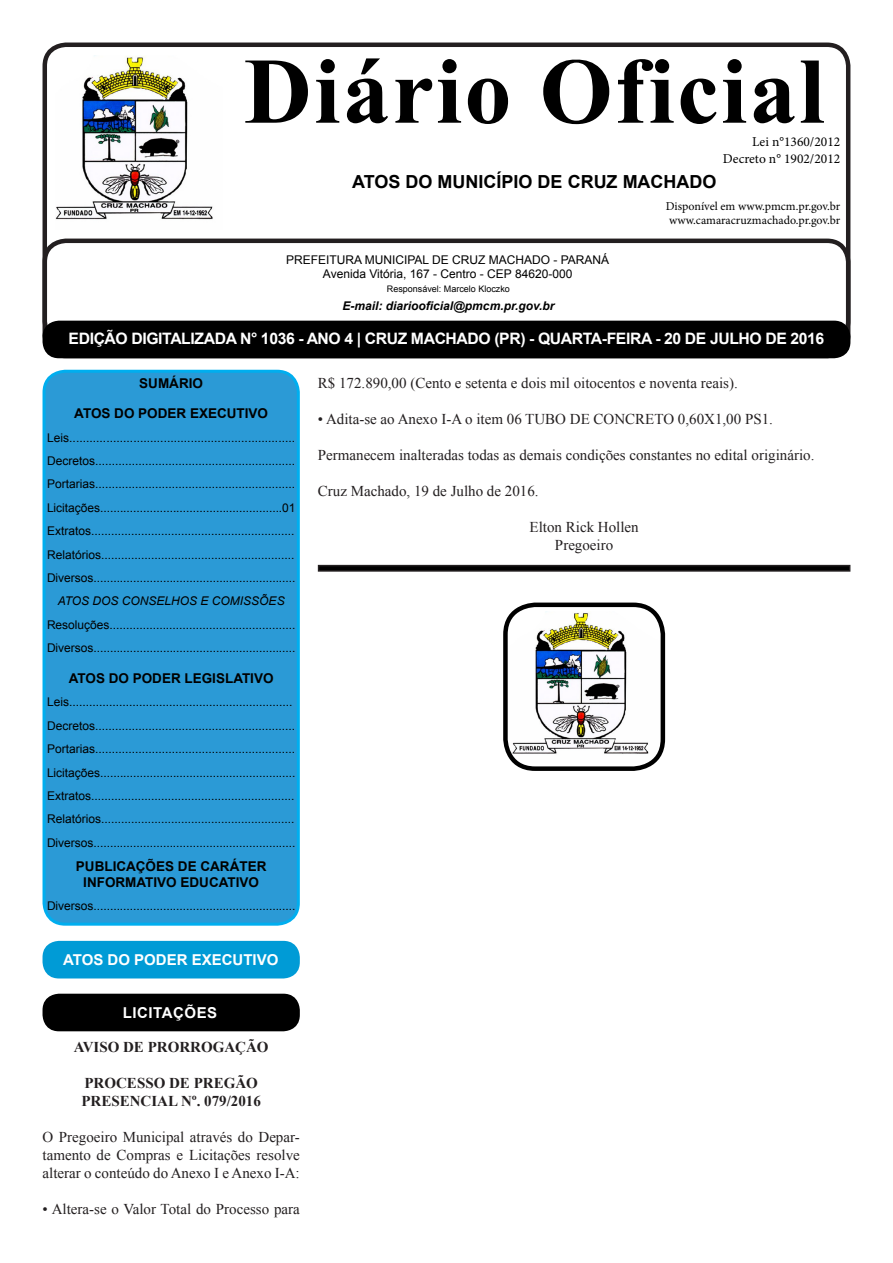
<style>
.page{position:relative;width:893px;height:1263px;background:#fff}
.page>*{position:absolute;margin:0;border:0;box-sizing:border-box;transform-origin:0 0}
.t1{font:700 93.9px "Times New Roman";letter-spacing:.025em;color:#000}
.t2{font:700 18px "Arial";color:#000}
.t3{font:700 15.75px "Arial";letter-spacing:-.025em;color:#fff}
.t4{font:15px/18px "Times New Roman";color:#231f20;text-align:justify}
.t5{font:700 15px "Times New Roman";color:#231f20}
.t6{font:700 15px "Arial";color:#fff}
.t7{font:700 15px "Arial";letter-spacing:.035em;color:#fff}
.t8{font:700 13.5px "Arial";color:#000}
.t9{font:13.5px "Minion Pro";color:#000}
.t10{font:12px "Arial";color:#000}
.t11{font:12px "Minion Pro";letter-spacing:-.005em;color:#000}
.t12{font:italic 700 12px "Arial";color:#000}
.t13{font:italic 12px "Arial";color:#000}
.t14{font:9px "Arial";color:#000}
</style>
<div class="page">
<div style="left:43px;top:43px;width:807px;height:301px;border:4px solid #231f20;border-radius:21px"></div>
<div style="left:43px;top:239px;width:807px;height:119px;border:4px solid #231f20;border-radius:21px"></div>
<div style="left:44px;top:371px;width:254px;height:553px;background:#2b9ad6;border-radius:21px"></div>
<div style="left:43px;top:370px;width:257px;height:556px;border:3px solid #00aeef;border-radius:21px"></div>
<div style="left:43px;top:321px;width:807px;height:37px;background:#000;border-radius:16px"></div>
<img style="left:55px;top:55px;width:158px;height:165px">
<div style="left:43px;top:941px;width:257px;height:37px;background:#009bd6;border-radius:16px"></div>
<div style="left:43px;top:994px;width:257px;height:37px;background:#000;border-radius:16px"></div>
<img style="left:508px;top:611px;width:155px;height:152px">
<div style="left:503px;top:603px;width:162px;height:168px;border:4px solid #000;border-radius:30px"></div>
<svg style="left:317px;top:564px;width:534px;height:8px;background:#333232"></svg>
<p class="t1" style="left:244px;top:24px;width:582px">Diário Oficial</p>
<p class="t9" style="left:752px;top:133px;width:90px">Lei n°1360/2012</p>
<p class="t9" style="left:723px;top:149px;width:119px">Decreto n° 1902/2012</p>
<p class="t2" style="left:352px;top:169px;width:366px">ATOS DO MUNICÍPIO DE CRUZ MACHADO</p>
<p class="t11" style="left:666px;top:198px;width:176px">Disponível em www.pmcm.pr.gov.br</p>
<p class="t11" style="left:669px;top:212px;width:173px">www.camaracruzmachado.pr.gov.br</p>
<p class="t10" style="left:286px;top:251px;width:325px">PREFEITURA MUNICIPAL DE CRUZ MACHADO - PARANÁ</p>
<p class="t10" style="left:323px;top:266px;width:251px">Avenida Vitória, 167 - Centro - CEP 84620-000</p>
<p class="t14" style="left:387px;top:282px;width:125px">Responsável: Marcelo Kloczko</p>
<p class="t12" style="left:343px;top:298px;width:213px">E-mail: diariooficial@pmcm.pr.gov.br</p>
<p class="t3" style="left:69px;top:327px;width:757px">EDIÇÃO DIGITALIZADA N° 1036 - ANO 4 | CRUZ MACHADO (PR) - QUARTA-FEIRA - 20 DE JULHO DE 2016</p>
<p class="t8" style="left:139px;top:373px;width:65px">SUMÁRIO</p>
<p class="t8" style="left:74px;top:404px;width:195px">ATOS DO PODER EXECUTIVO</p>
<p class="t10" style="left:47px;top:429px;width:250px">Leis...................................................................</p>
<p class="t10" style="left:47px;top:453px;width:250px">Decretos............................................................</p>
<p class="t10" style="left:47px;top:476px;width:250px">Portarias............................................................</p>
<p class="t10" style="left:47px;top:499px;width:250px">Licitações.......................................................01</p>
<p class="t10" style="left:47px;top:523px;width:249px">Extratos.............................................................</p>
<p class="t10" style="left:47px;top:546px;width:249px">Relatórios..........................................................</p>
<p class="t10" style="left:47px;top:570px;width:250px">Diversos.............................................................</p>
<p class="t13" style="left:58px;top:593px;width:228px">ATOS DOS CONSELHOS E COMISSÕES</p>
<p class="t10" style="left:47px;top:616px;width:250px">Resoluções........................................................</p>
<p class="t10" style="left:47px;top:640px;width:250px">Diversos.............................................................</p>
<p class="t8" style="left:69px;top:669px;width:206px">ATOS DO PODER LEGISLATIVO</p>
<p class="t10" style="left:47px;top:694px;width:247px">Leis...................................................................</p>
<p class="t10" style="left:47px;top:717px;width:250px">Decretos............................................................</p>
<p class="t10" style="left:47px;top:741px;width:250px">Portarias............................................................</p>
<p class="t10" style="left:47px;top:764px;width:250px">Licitações...........................................................</p>
<p class="t10" style="left:47px;top:787px;width:249px">Extratos.............................................................</p>
<p class="t10" style="left:47px;top:811px;width:249px">Relatórios..........................................................</p>
<p class="t10" style="left:47px;top:834px;width:250px">Diversos.............................................................</p>
<p class="t8" style="left:76px;top:856px;width:192px">PUBLICAÇÕES DE CARÁTER</p>
<p class="t8" style="left:83px;top:873px;width:177px">INFORMATIVO EDUCATIVO</p>
<p class="t10" style="left:47px;top:898px;width:250px">Diversos.............................................................</p>
<p class="t4" style="left:318px;top:374px;width:421px">R$ 172.890,00 (Cento e setenta e dois mil oitocentos e noventa reais).</p>
<p class="t4" style="left:318px;top:410px;width:457px">• Adita-se ao Anexo I-A o item 06 TUBO DE CONCRETO 0,60X1,00 PS1.</p>
<p class="t4" style="left:318px;top:446px;width:498px">Permanecem inalteradas todas as demais condições constantes no edital originário.</p>
<p class="t4" style="left:318px;top:482px;width:222px">Cruz Machado, 19 de Julho de 2016.</p>
<p class="t4" style="left:530px;top:518px;width:111px">Elton Rick Hollen</p>
<p class="t4" style="left:555px;top:536px;width:60px">Pregoeiro</p>
<p class="t6" style="left:63px;top:949px;width:217px">ATOS DO PODER EXECUTIVO</p>
<p class="t7" style="left:123px;top:1002px;width:96px">LICITAÇÕES</p>
<p class="t5" style="left:74px;top:1036px;width:196px">AVISO DE PRORROGAÇÃO</p>
<p class="t5" style="left:84px;top:1072px;width:175px">PROCESSO DE PREGÃO</p>
<p class="t5" style="left:81px;top:1090px;width:181px">PRESENCIAL Nº. 079/2016</p>
<p class="t4" style="left:43px;top:1127px;width:259px">O Pregoeiro Municipal através do Depar&shy;tamento de Compras e Licitações resolve alterar o conteúdo do Anexo I e Anexo I-A:</p>
<p class="t4" style="left:43px;top:1199px;width:259px">• Altera-se o Valor Total do Processo para</p>
</div>
